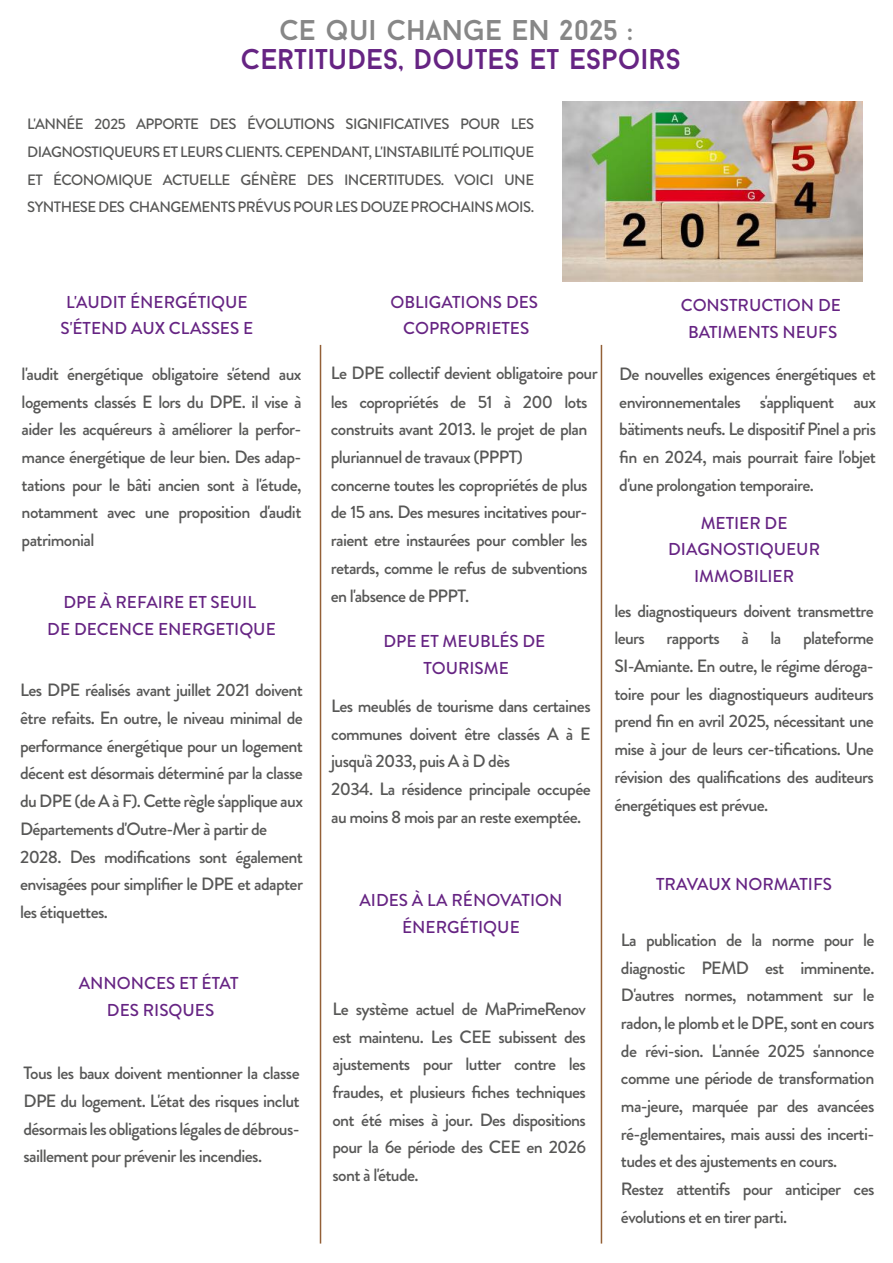
<style>
.page{position:relative;width:893px;height:1263px;background:#fff}
.page>*{position:absolute;margin:0;border:0;box-sizing:border-box;transform-origin:0 0}
.t1{font:28.5px "Baron Neue";color:#662483}
.t2{font:28.5px "Baron Neue";color:#878787}
.t3{font:500 17.85px/27.8px "Brandon Grotesque";letter-spacing:-.035em;color:#575756;text-align:justify}
.t4{font:500 17.25px/26.7px "Brandon Grotesque";color:#662483;text-align:center}
.t5{font:500 15px/27.8px "Brandon Grotesque";letter-spacing:-.035em;color:#575756;text-align:justify}
</style>
<div class="page">
<hr style="left:601px;top:345px;width:1px;height:898px;background:#936037">
<hr style="left:320px;top:345px;width:1px;height:898px;background:#936037">
<img style="left:563px;top:101px;width:299px;height:180px">
<h1 class="t2" style="left:279px;top:12px;width:355px">CE QUI CHANGE EN 2025 :</h1>
<h1 class="t1" style="left:241px;top:41px;width:442px">CERTITUDES, DOUTES ET ESPOIRS</h1>
<p class="t5" style="left:27px;top:110px;width:508px">L'ANNÉE 2025 APPORTE DES ÉVOLUTIONS SIGNIFICATIVES POUR LES DIAGNOSTIQUEURS ET LEURS CLIENTS. CEPENDANT, L'INSTABILITÉ POLITIQUE ET ÉCONOMIQUE ACTUELLE GÉNÈRE DES INCERTITUDES. VOICI UNE SYNTHESE DES CHANGEMENTS PRÉVUS POUR LES DOUZE PROCHAINS MOIS.</p>
<p class="t4" style="left:61px;top:288px;width:194px">L'AUDIT ÉNERGÉTIQUE<br>S'ÉTEND AUX CLASSES E</p>
<p class="t3" style="left:22px;top:360px;width:281px">l'audit énergétique obligatoire s'étend aux logements classés E lors du DPE. il vise à aider les acquéreurs à améliorer la perfor&shy;mance énergétique de leur bien. Des adap&shy;tations pour le bâti ancien sont à l'étude, notamment avec une proposition d'audit patrimonial</p>
<p class="t4" style="left:47px;top:589px;width:230px">DPE À REFAIRE ET SEUIL<br>DE DECENCE ENERGETIQUE</p>
<p class="t3" style="left:20px;top:677px;width:284px;text-align:left">Les DPE réalisés avant juillet 2021 doivent être refaits. En outre, le niveau minimal de performance énergétique pour un logement décent est désormais déterminé par la classe du DPE (de A à F). Cette règle s'applique aux Départements d'Outre-Mer à partir de 2028. Des modifications sont également envisagées pour simplifier le DPE et adapter les étiquettes.</p>
<p class="t4" style="left:79px;top:970px;width:161px">ANNONCES ET ÉTAT<br>DES RISQUES</p>
<p class="t3" style="left:23px;top:1059px;width:278px">Tous les baux doivent mentionner la classe DPE du logement. L'état des risques inclut désormais les obligations légales de débrous&shy;saillement pour prévenir les incendies.</p>
<p class="t4" style="left:391px;top:289px;width:149px">OBLIGATIONS DES<br>COPROPRIETES</p>
<p class="t3" style="left:331px;top:360px;width:268px;text-align:left">Le DPE collectif devient obligatoire pour les copropriétés de 51 à 200 lots construits avant 2013. le projet de plan pluriannuel de travaux (PPPT)<br>concerne toutes les copropriétés de plus de 15 ans. Des mesures incitatives pour&shy;raient etre instaurées pour combler les retards, comme le refus de subventions en l'absence de PPPT.</p>
<p class="t4" style="left:383px;top:628px;width:164px">DPE ET MEUBLÉS DE<br>TOURISME</p>
<p class="t3" style="left:331px;top:692px;width:261px;text-align:left">Les meublés de tourisme dans certaines communes doivent être classés A à E jusqu'à 2033, puis A à D dès<br>2034. La résidence principale occupée au moins 8 mois par an reste exemptée.</p>
<p class="t4" style="left:681px;top:292px;width:162px">CONSTRUCTION DE<br>BATIMENTS NEUFS</p>
<p class="t3" style="left:619px;top:360px;width:258px">De nouvelles exigences énergétiques et environnementales s'appliquent aux bätiments neufs. Le dispositif Pinel a pris fin en 2024, mais pourrait faire l'objet d'une prolongation temporaire.</p>
<p class="t4" style="left:668px;top:510px;width:154px">METIER DE<br>DIAGNOSTIQUEUR<br>IMMOBILIER</p>
<p class="t3" style="left:614px;top:597px;width:261px">les diagnostiqueurs doivent transmettre leurs rapports à la plateforme SI-Amiante. En outre, le régime déroga&shy;toire pour les diagnostiqueurs auditeurs prend fin en avril 2025, nécessitant une mise à jour de leurs cer-tifications. Une révision des qualifications des auditeurs énergétiques est prévue.</p>
<p class="t4" style="left:360px;top:887px;width:204px">AIDES À LA RÉNOVATION<br>ÉNERGÉTIQUE</p>
<p class="t3" style="left:332px;top:995px;width:255px">Le système actuel de MaPrimeRenov est maintenu. Les CEE subissent des ajustements pour lutter contre les fraudes, et plusieurs fiches techniques ont été mises à jour. Des dispositions pour la 6e période des CEE en 2026 sont à l'étude.</p>
<p class="t4" style="left:656px;top:871px;width:177px">TRAVAUX NORMATIFS</p>
<p class="t3" style="left:621px;top:926px;width:255px;text-align:left">La publication de la norme pour le diagnostic PEMD est imminente.<br>D'autres normes, notamment sur le radon, le plomb et le DPE, sont en cours de révi-sion. L'année 2025 s'annonce comme une période de transformation ma-jeure, marquée par des avancées ré-glementaires, mais aussi des incerti&shy;tudes et des ajustements en cours.<br>Restez attentifs pour anticiper ces évolutions et en tirer parti.</p>
</div>
